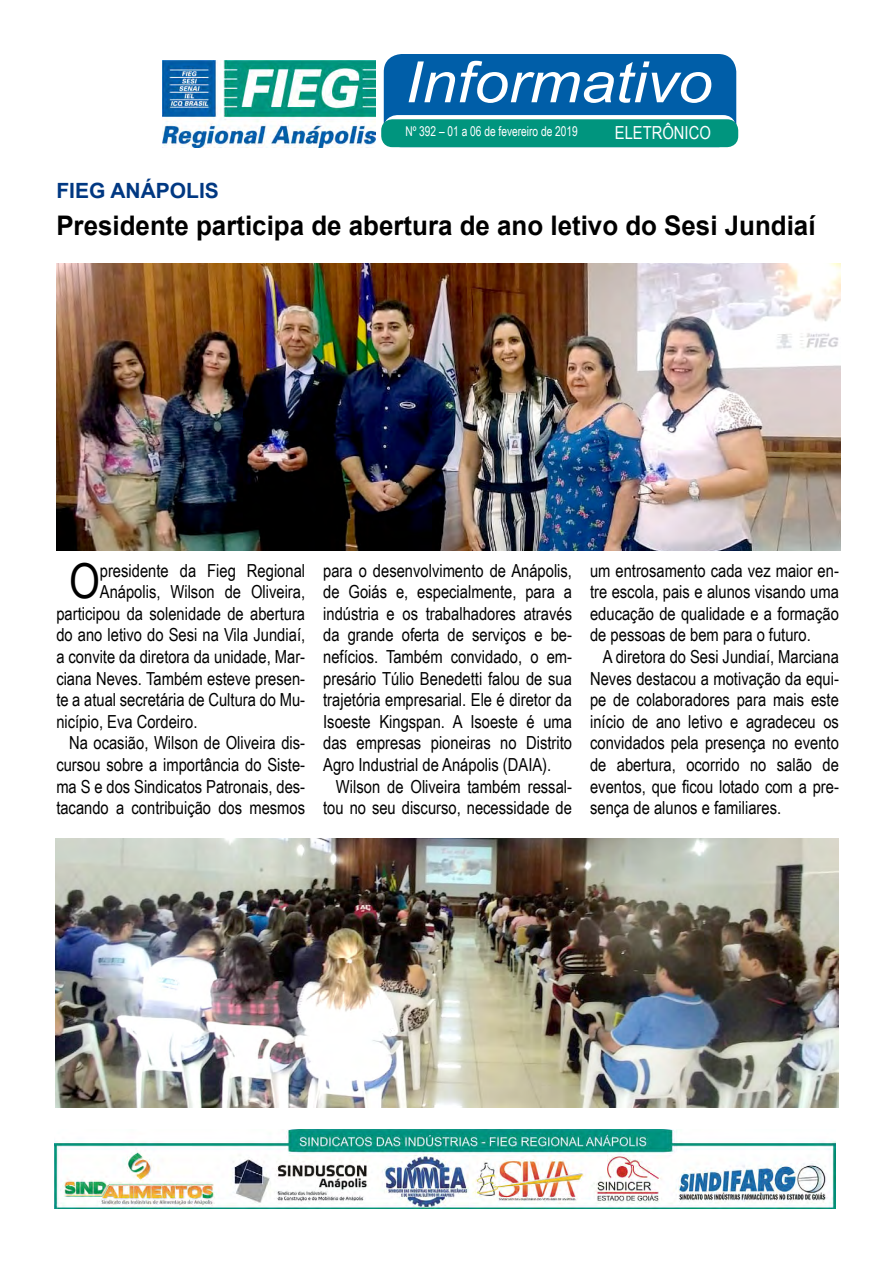
<style>
.page{position:relative;width:893px;height:1263px;background:#fff}
.page>*{position:absolute;margin:0;border:0;box-sizing:border-box;transform-origin:0 0}
.t1{font:italic 57px "Arial";color:#fff;scale:1.09 1}
.t2{font:48.15px "Arial Narrow";color:#000}
.t3{font:700 27px "Arial";color:#000;scale:.96 1}
.t4{font:700 21px "Arial";color:#003882}
.t5{font:18px/21.6px "Arial Narrow";color:#000;text-align:justify}
.t6{font:18px "Arial Narrow";color:#fff}
.t7{font:13.5px "Arial Narrow";color:#fff;scale:.92 1}
</style>
<div class="page">
<img style="left:54px;top:1129px;width:782px;height:80px">
<img style="left:56px;top:263px;width:784px;height:288px">
<img style="left:55px;top:839px;width:784px;height:269px">
<div style="left:384px;top:54px;width:352px;height:93px;background:#005ea8;border-radius:18px"></div>
<div style="left:384px;top:115px;width:352px;height:32px;background:#fff;border-radius:13px"></div>
<img style="left:163px;top:61px;width:212px;height:86px">
<div style="left:383px;top:122px;width:353px;height:23px;background:#00957e;border-radius:9px"></div>
<div style="left:381px;top:119px;width:357px;height:28px;border:4px solid #00957e;border-radius:9px"></div>
<h1 class="t1" style="left:405px;top:45px;width:283px">Informativo</h1>
<p class="t7" style="left:405px;top:121px;width:189px">Nº 392 – 01 a 06 de fevereiro de 2019</p>
<p class="t6" style="left:615px;top:120px;width:97px">ELETRÔNICO</p>
<p class="t4" style="left:56px;top:176px;width:164px">FIEG ANÁPOLIS</p>
<h3 class="t3" style="left:56px;top:207px;width:792px">Presidente participa de abertura de ano letivo do Sesi Jundiaí</h3>
<h2 class="t2" style="left:69px;top:546px;width:32px">O</h2>
<p class="t5" style="left:100px;top:559px;width:207px">presidente da Fieg Regional</p>
<p class="t5" style="left:100px;top:580px;width:207px">Anápolis, Wilson de Oliveira,</p>
<p class="t5" style="left:56px;top:602px;width:250px">participou da solenidade de abertura</p>
<p class="t5" style="left:56px;top:624px;width:250px">do ano letivo do Sesi na Vila Jundiaí,</p>
<p class="t5" style="left:56px;top:645px;width:250px">a convite da diretora da unidade, Mar-</p>
<p class="t5" style="left:56px;top:667px;width:250px">ciana Neves. Também esteve presen-</p>
<p class="t5" style="left:56px;top:688px;width:250px">te a atual secretária de Cultura do Mu-</p>
<p class="t5" style="left:56px;top:710px;width:143px">nicípio, Eva Cordeiro.</p>
<p class="t5" style="left:69px;top:732px;width:238px">Na ocasião, Wilson de Oliveira dis-</p>
<p class="t5" style="left:56px;top:753px;width:250px">cursou sobre a importância do Siste-</p>
<p class="t5" style="left:56px;top:775px;width:250px">ma S e dos Sindicatos Patronais, des-</p>
<p class="t5" style="left:56px;top:796px;width:250px">tacando a contribuição dos mesmos</p>
<p class="t5" style="left:323px;top:559px;width:250px">para o desenvolvimento de Anápolis, de Goiás e, especialmente, para a indústria e os trabalhadores através da grande oferta de serviços e be&shy;nefícios. Também convidado, o em&shy;presário Túlio Benedetti falou de sua trajetória empresarial. Ele é diretor da Isoeste Kingspan. A Isoeste é uma das empresas pioneiras no Distrito Agro Industrial de Anápolis (DAIA).</p>
<p class="t5" style="left:323px;top:775px;width:250px;text-align:right">Wilson de Oliveira também ressal&shy;tou no seu discurso, necessidade de</p>
<p class="t5" style="left:590px;top:559px;width:250px">um entrosamento cada vez maior en&shy;tre escola, pais e alunos visando uma educação de qualidade e a formação de pessoas de bem para o futuro.</p>
<p class="t5" style="left:590px;top:645px;width:250px;text-indent:13px">A diretora do Sesi Jundiaí, Marciana Neves destacou a motivação da equi&shy;pe de colaboradores para mais este início de ano letivo e agradeceu os convidados pela presença no evento de abertura, ocorrido no salão de eventos, que ficou lotado com a pre&shy;sença de alunos e familiares.</p>
</div>
